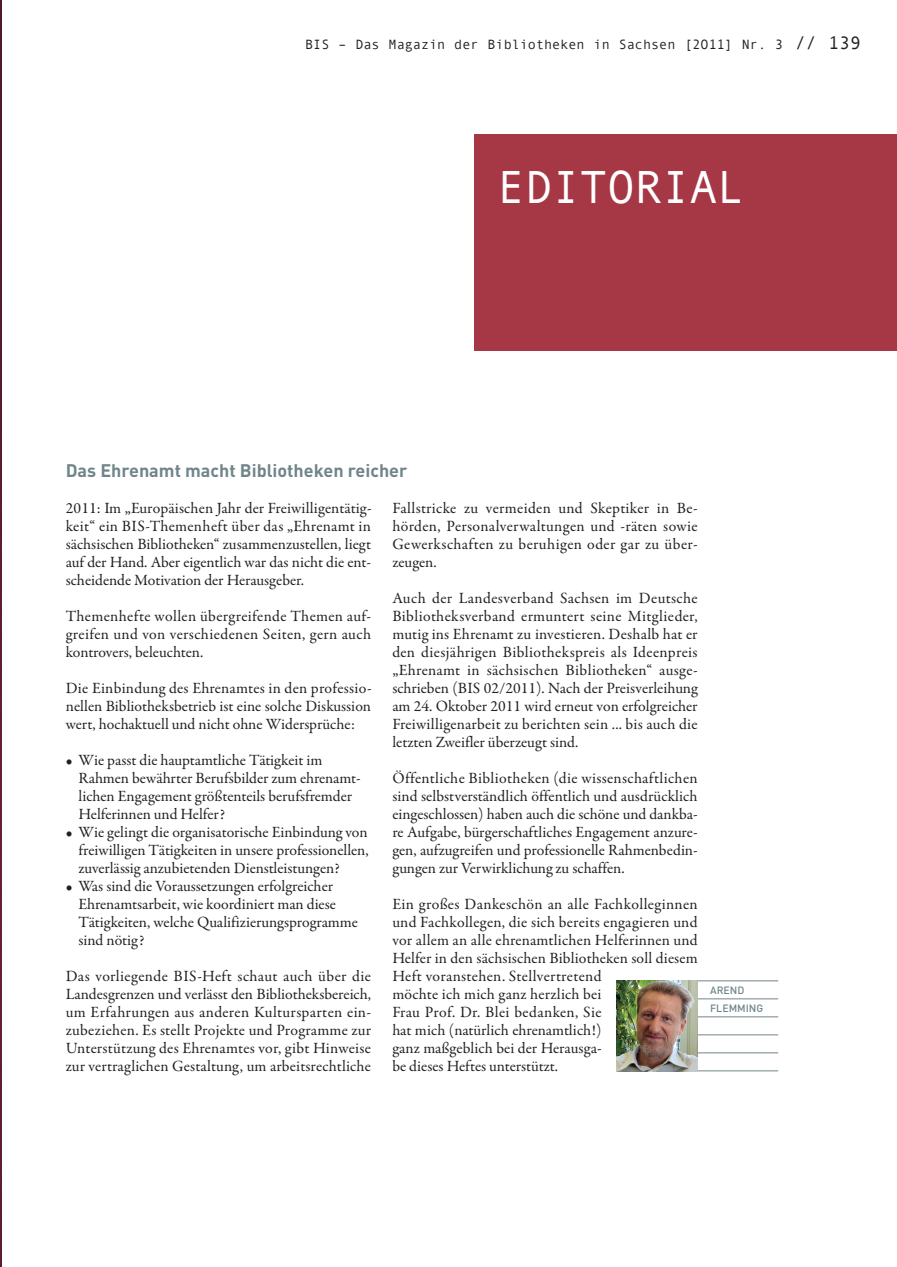
<style>
.page{position:relative;width:897px;height:1267px;background:#fff}
.page>*{position:absolute;margin:0;border:0;box-sizing:border-box;transform-origin:0 0}
.t1{font:46.5px "Andale Mono";letter-spacing:-.01em;color:#fff}
.t2{font:700 18px "DIN";color:#70858a}
.t3{font:15.75px/18px "Garamond Premr Pro";color:#231f20;text-align:justify}
.t4{font:13.5px "Andale Mono";color:#231f20}
.t5{font:500 10.5px/18px "DIN";color:#70858a}
.s1{font-size:18px}
</style>
<div class="page">
<div style="left:474px;top:135px;width:423px;height:216px;background:#a63745"></div>
<img style="left:0;top:3px;width:2px;height:1261px">
<hr style="left:697px;top:980px;width:81px;height:1px;background:#70858a">
<hr style="left:697px;top:998px;width:81px;height:1px;background:#70858a">
<hr style="left:697px;top:1016px;width:81px;height:1px;background:#70858a">
<hr style="left:697px;top:1034px;width:81px;height:1px;background:#70858a">
<hr style="left:697px;top:1052px;width:81px;height:1px;background:#70858a">
<hr style="left:697px;top:1070px;width:81px;height:1px;background:#70858a">
<img style="left:617px;top:981px;width:80px;height:90px">
<p class="t4" style="left:305px;top:36px;width:557px">BIS – Das Magazin der Bibliotheken in Sachsen [2O11] Nr. 3 <span class="s1">// 139</span></p>
<h1 class="t1" style="left:497px;top:161px;width:249px">EDITORIAL</h1>
<p class="t2" style="left:66px;top:464px;width:343px">Das Ehrenamt macht Bibliotheken reicher</p>
<p class="t3" style="left:66px;top:500px;width:307px">2011: Im „Europäischen Jahr der Freiwilligentätig&shy;keit“ ein BIS-Themenheft über das „Ehrenamt in sächsischen Bibliotheken“ zusammenzustellen, liegt auf der Hand. Aber eigentlich war das nicht die ent&shy;scheidende Motivation der Herausgeber.</p>
<p class="t3" style="left:66px;top:608px;width:307px">Themenhefte wollen übergreifende Themen auf&shy;greifen und von verschiedenen Seiten, gern auch kontrovers, beleuchten.</p>
<p class="t3" style="left:66px;top:680px;width:307px">Die Einbindung des Ehrenamtes in den professio&shy;nellen Bibliotheksbetrieb ist eine solche Diskussion wert, hochaktuell und nicht ohne Widersprüche:</p>
<p class="t3" style="left:79px;top:752px;width:284px;text-align:left;text-indent:-13px">• Wie passt die hauptamtliche Tätigkeit im Rahmen bewährter Berufsbilder zum ehrenamt&shy;lichen Engagement größtenteils berufsfremder Helferinnen und Helfer?</p>
<p class="t3" style="left:79px;top:824px;width:292px;text-indent:-13px">• Wie gelingt die organisatorische Einbindung von freiwilligen Tätigkeiten in unsere professionellen, zuverlässig anzubietenden Dienstleistungen?</p>
<p class="t3" style="left:79px;top:878px;width:281px;text-align:left;text-indent:-13px">• Was sind die Voraussetzungen erfolgreicher Ehrenamtsarbeit, wie koordiniert man diese Tätigkeiten, welche Qualifizierungsprogramme sind nötig?</p>
<p class="t3" style="left:66px;top:968px;width:307px">Das vorliegende BIS-Heft schaut auch über die Landesgrenzen und verlässt den Bibliotheksbereich, um Erfahrungen aus anderen Kultursparten ein&shy;zubeziehen. Es stellt Projekte und Programme zur Unterstützung des Ehrenamtes vor, gibt Hinweise zur vertraglichen Gestaltung, um arbeitsrechtliche</p>
<p class="t3" style="left:392px;top:500px;width:307px">Fallstricke zu vermeiden und Skeptiker in Be&shy;hörden, Personalverwaltungen und -räten sowie Gewerkschaften zu beruhigen oder gar zu über&shy;zeugen.</p>
<p class="t3" style="left:392px;top:590px;width:307px">Auch der Landesverband Sachsen im Deutsche Bibliotheksverband ermuntert seine Mitglieder, mutig ins Ehrenamt zu investieren. Deshalb hat er den diesjährigen Bibliothekspreis als Ideenpreis „Ehrenamt in sächsischen Bibliotheken“ ausge&shy;schrieben (BIS 02/2011). Nach der Preisverleihung am 24. Oktober 2011 wird erneut von erfolgreicher Freiwilligenarbeit zu berichten sein ... bis auch die letzten Zweifler überzeugt sind.</p>
<p class="t3" style="left:392px;top:770px;width:307px">Öffentliche Bibliotheken (die wissenschaftlichen sind selbstverständlich öffentlich und ausdrücklich eingeschlossen) haben auch die schöne und dankba&shy;re Aufgabe, bürgerschaftliches Engagement anzure&shy;gen, aufzugreifen und professionelle Rahmenbedin&shy;gungen zur Verwirklichung zu schaffen.</p>
<p class="t3" style="left:392px;top:896px;width:307px;text-align:left">Ein großes Dankeschön an alle Fachkolleginnen und Fachkollegen, die sich bereits engagieren und vor allem an alle ehrenamtlichen Helferinnen und Helfer in den sächsischen Bibliotheken soll diesem Heft voranstehen. Stellvertretend<br>möchte ich mich ganz herzlich bei<br>Frau Prof. Dr. Blei bedanken, Sie<br>hat mich (natürlich ehrenamtlich!)<br>ganz maßgeblich bei der Herausga-<br>be dieses Heftes unterstützt.</p>
<p class="t5" style="left:710px;top:982px;width:55px">AREND<br>FLEMMING</p>
</div>
